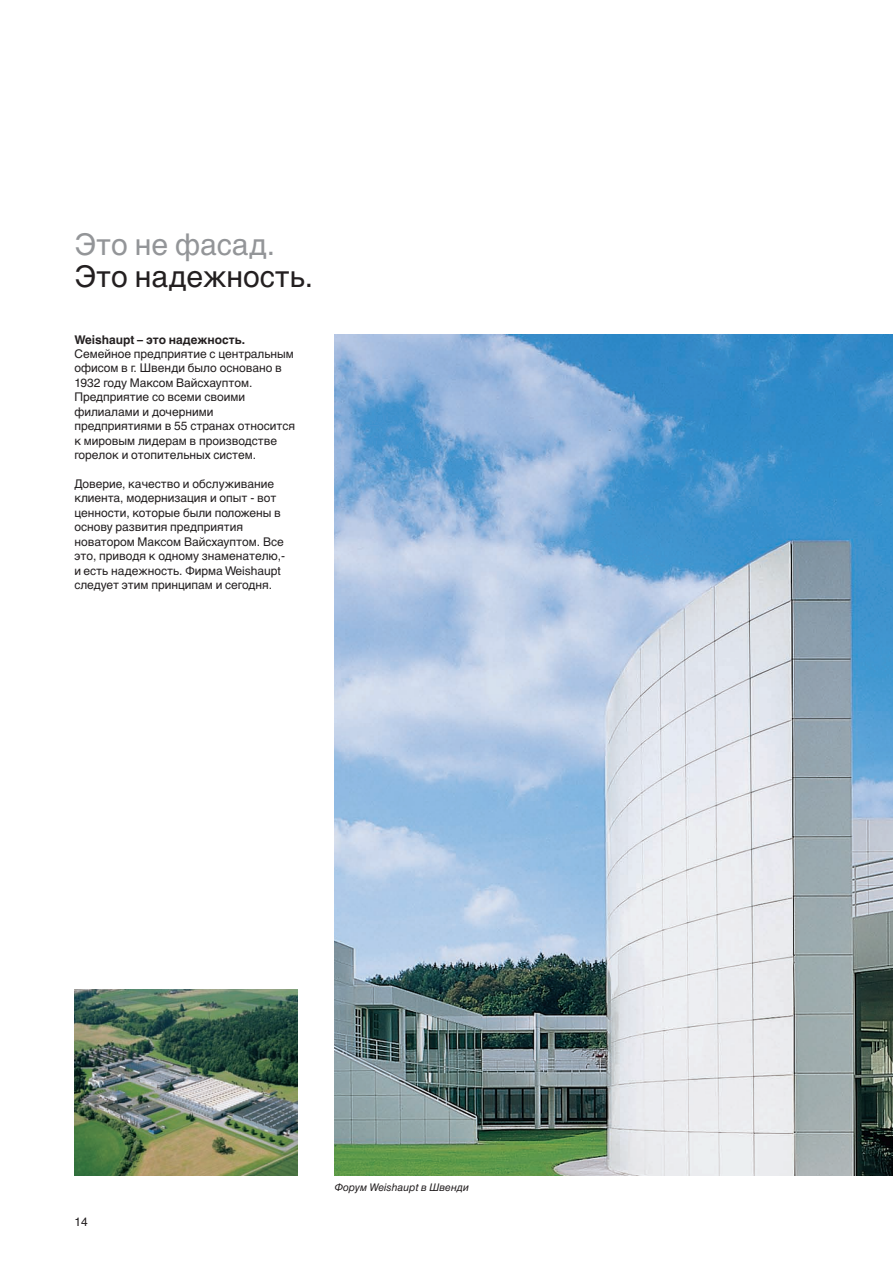
<style>
.page{position:relative;width:893px;height:1263px;background:#fff}
.page>*{position:absolute;margin:0;border:0;box-sizing:border-box;transform-origin:0 0}
.t1{font:30px "Helvetica Cyr Upright";color:#231f20}
.t2{font:30px "Helvetica Cyr Upright";color:#939598}
.t3{font:12px/14.4px "Helvetica Cyr Upright";color:#231f20}
.t4{font:700 12px "Helvetica Cyr";color:#231f20}
.t5{font:10.5px "Helvetica Cyr Inclined";color:#231f20}
</style>
<div class="page">
<img style="left:335px;top:335px;width:558px;height:840px">
<img style="left:74px;top:989px;width:224px;height:186px">
<h1 class="t2" style="left:74px;top:234px;width:202px">Это не фасад.</h1>
<h1 class="t1" style="left:74px;top:265px;width:240px">Это надежность.</h1>
<p class="t4" style="left:74px;top:335px;width:172px">Weishaupt – это надежность.</p>
<p class="t3" style="left:74px;top:348px;width:222px">Семейное предприятие с центральным офисом в г. Швенди было основано в<br>1932 году Максом Вайсхауптом.<br>Предприятие со всеми своими филиалами и дочерними предприятиями в 55 странах относится к мировым лидерам в производстве горелок и отопительных систем.</p>
<p class="t3" style="left:74px;top:478px;width:212px">Доверие, качество и обслуживание клиента, модернизация и опыт - вот ценности, которые были положены в основу развития предприятия новатором Максом Вайсхауптом. Все это, приводя к одному знаменателю,- и есть надежность. Фирма Weishaupt следует этим принципам и сегодня.</p>
<p class="t3" style="left:74px;top:1215px;width:15px">14</p>
<p class="t5" style="left:335px;top:1183px;width:136px">Форум Weishaupt в Швенди</p>
</div>
